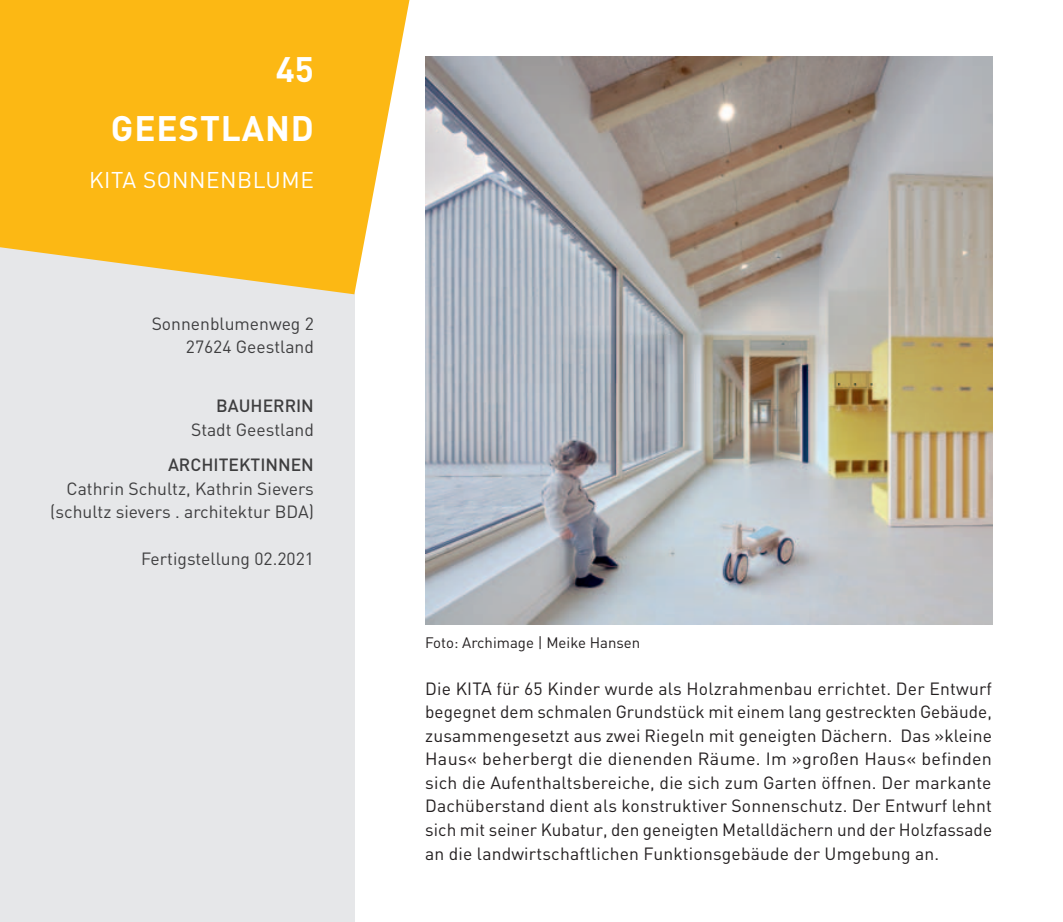
<style>
.page{position:relative;width:1063px;height:922px;background:#fff}
.page>*{position:absolute;margin:0;border:0;box-sizing:border-box;transform-origin:0 0}
.t1{font:700 35px "DIN";letter-spacing:.025em;color:#fff}
.t2{font:22.5px "DIN";letter-spacing:.025em;color:#fff}
.t3{font:17.5px/23.5px "DIN";letter-spacing:.01em;color:#231f20;text-align:justify}
.t4{font:17.5px/23.5px "DIN";color:#3e3e3f;text-align:right}
.t5{font:500 17.5px "DIN";color:#3e3e3f}
.t6{font:15px "DIN";color:#231f20}
</style>
<div class="page">
<div style="left:0;top:234px;width:354px;height:687px;background:#e6e7e9"></div>
<svg style="left:0;top:0;width:409px;height:294px;fill:#fcb814"></svg>
<img style="left:425px;top:57px;width:567px;height:567px">
<h1 class="t1" style="left:276px;top:47px;width:40px">45</h1>
<h1 class="t1" style="left:111px;top:106px;width:205px">GEESTLAND</h1>
<p class="t2" style="left:89px;top:166px;width:85px">KITA Sonnenblume</p>
<p class="t4" style="left:152px;top:311px;width:164px">Sonnenblumenweg 2<br>27624 Geestland</p>
<p class="t5" style="left:216px;top:394px;width:99px">BAUHERRIN</p>
<p class="t4" style="left:191px;top:417px;width:124px">Stadt Geestland</p>
<p class="t5" style="left:168px;top:453px;width:147px">ARCHITEKTINNEN</p>
<p class="t4" style="left:50px;top:476px;width:265px">Cathrin Schultz, Kathrin Sievers (schultz sievers . architektur BDA)</p>
<p class="t4" style="left:141px;top:546px;width:174px">Fertigstellung 02.2021</p>
<p class="t6" style="left:425px;top:632px;width:217px">Foto: Archimage | Meike Hansen</p>
<p class="t3" style="left:425px;top:676px;width:568px">Die KITA für 65 Kinder wurde als Holzrahmenbau errichtet. Der Entwurf begegnet dem schmalen Grundstück mit einem lang gestreckten Gebäude, zusammengesetzt aus zwei Riegeln mit geneigten Dächern. Das »kleine Haus« beherbergt die dienenden Räume. Im »großen Haus« befinden sich die Aufenthaltsbereiche, die sich zum Garten öffnen. Der markante Dachüberstand dient als konstruktiver Sonnenschutz. Der Entwurf lehnt sich mit seiner Kubatur, den geneigten Metalldächern und der Holzfassade an die landwirtschaftlichen Funktionsgebäude der Umgebung an.</p>
</div>
